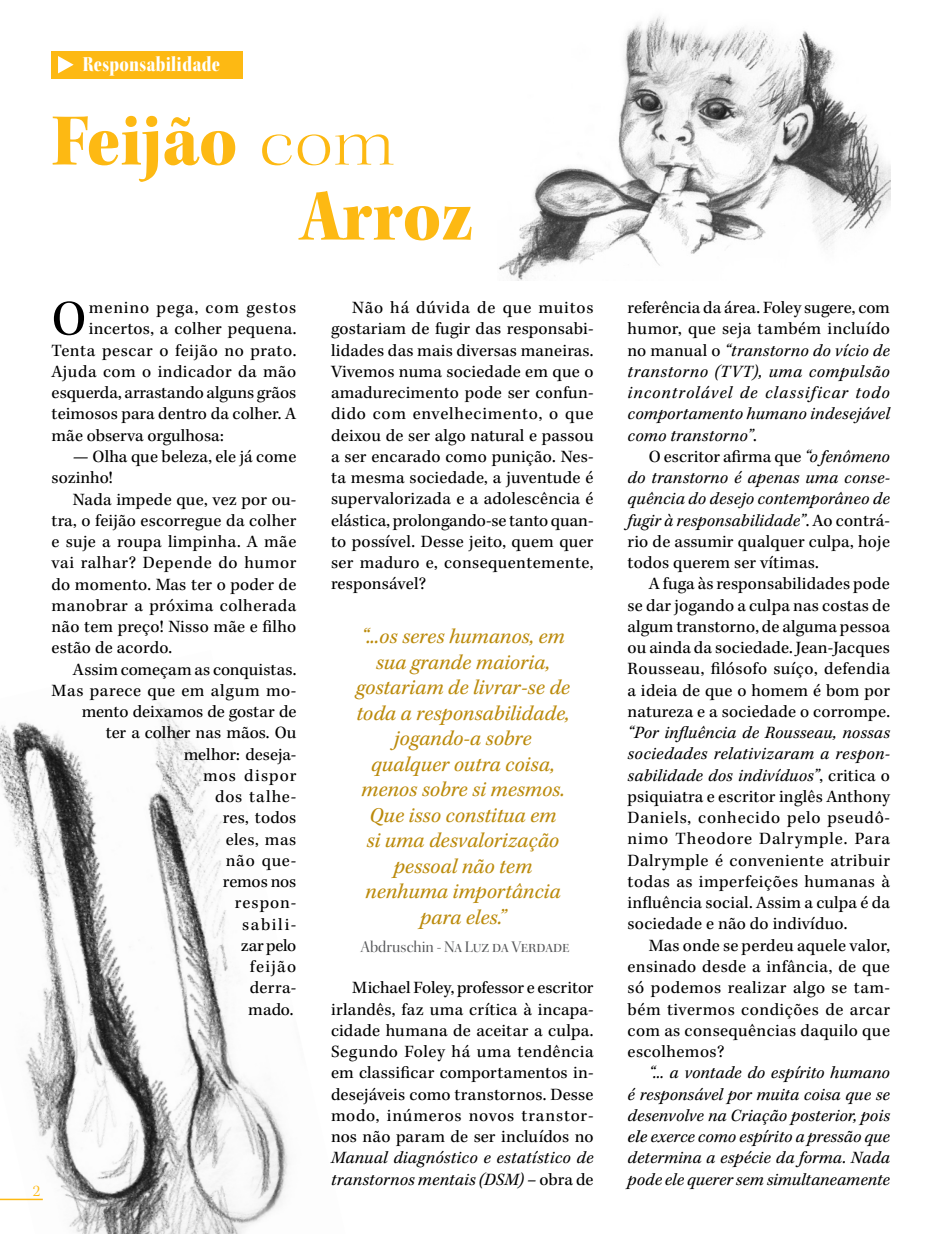
<style>
.page{position:relative;width:932px;height:1234px;background:#fff}
.page>*{position:absolute;margin:0;border:0;box-sizing:border-box;transform-origin:0 0}
.TIT_57{font:76.5px/75px "Kepler Std Black Scn Subh";color:#fdb913}
.texto_11_capitular{font:51.15px "Kepler Std";color:#000}
.texto_12{font:22.5px "Kepler Std Black Cn Disp";letter-spacing:.015em;color:#fff}
.CITACAO_KEPLER_14{font:italic 21.75px/25.5px "Kepler Std";color:#bb8a0b;text-align:center}
.TEXTO_11{font:17.7px/21.3px "Kepler Std";letter-spacing:.015em;color:#000;text-align:justify}
.TEXTO_11-2{font:italic 17.7px/21.3px "Kepler Std";letter-spacing:.01em;color:#000;text-align:justify}
.texto_11_capitular-2{font:17.7px "Kepler Std";letter-spacing:.01em;color:#000}
.texto_11_capitular-3{font:17.7px "Kepler Std";letter-spacing:.03em;color:#000}
.texto_11_capitular-4{font:17.7px "Kepler Std";letter-spacing:.045em;color:#000}
.AUTOR_11{font:16.5px "Kepler Std Disp";color:#58595b}
.t1{font:300 16.5px "Kepler Std";color:#fdb913}
.s1{font-family:"Kepler Std Light Ext Disp";font-size:69px}
.s2{font-style:italic}
.s3{font-style:normal}
.s4{font-weight:500}
</style>
<div class="page">
<img style="left:0;top:702px;width:288px;height:531px">
<img style="left:499px;top:16px;width:390px;height:264px">
<hr style="left:0;top:1198px;width:43px;height:1px;background:#fdb913">
<div style="left:52px;top:51px;width:191px;height:28px;background:#fdb913"></div>
<svg style="left:58px;top:56px;width:16px;height:17px"></svg>
<p class="texto_12" style="left:83px;top:51px;width:139px">Responsabilidade</p>
<p class="TIT_57" style="left:300px;top:104px;width:174px;text-indent:-248px">Feijão <span class="s1">com<br></span>Arroz</p>
<p class="texto_11_capitular" style="left:52px;top:289px;width:36px">O</p>
<p class="texto_11_capitular-4" style="left:89px;top:297px;width:209px">menino pega, com gestos</p>
<p class="texto_11_capitular-2" style="left:89px;top:319px;width:209px">incertos, a colher pequena.</p>
<p class="texto_11_capitular-3" style="left:52px;top:340px;width:246px">Tenta pescar o feijão no prato.</p>
<p class="texto_11_capitular-3" style="left:52px;top:361px;width:246px">Ajuda com o indicador da mão</p>
<p class="texto_11_capitular-2" style="left:52px;top:382px;width:246px">esquerda, arrastando alguns grãos</p>
<p class="texto_11_capitular-2" style="left:52px;top:404px;width:246px">teimosos para dentro da colher. A</p>
<p class="texto_11_capitular-2" style="left:52px;top:425px;width:174px">mãe observa orgulhosa:</p>
<p class="TEXTO_11" style="left:52px;top:446px;width:246px;text-indent:21px">— Olha que beleza, ele já come sozinho!</p>
<p class="TEXTO_11" style="left:52px;top:489px;width:246px;text-indent:21px">Nada impede que, vez por ou&shy;tra, o feijão escorregue da colher e suje a roupa limpinha. A mãe vai ralhar? Depende do humor do momento. Mas ter o poder de manobrar a próxima colherada não tem preço! Nisso mãe e filho estão de acordo.</p>
<p class="TEXTO_11" style="left:52px;top:659px;width:246px;text-align:right">Assim começam as conquistas.<br>Mas parece que em algum mo&shy;mento deixamos de gostar de<br>ter a colher nas mãos. Ou melhor: deseja-<br>mos dispor<br>dos talhe-<br>res, todos<br>eles, mas<br>não que-<br>remos nos<br>respon-<br>sabili-<br>zar pelo<br>feijão<br>derra-<br>mado.</p>
<p class="t1" style="left:33px;top:1180px;width:9px">2</p>
<p class="TEXTO_11" style="left:331px;top:297px;width:264px;text-indent:21px">Não há dúvida de que muitos gostariam de fugir das responsabi&shy;lidades das mais diversas maneiras.<br>Vivemos numa sociedade em que o amadurecimento pode ser confun&shy;dido com envelhecimento, o que deixou de ser algo natural e passou a ser encarado como punição. Nes&shy;ta mesma sociedade, a juventude é supervalorizada e a adolescência é elástica, prolongando-se tanto quan&shy;to possível. Desse jeito, quem quer ser maduro e, consequentemente, responsável?</p>
<p class="CITACAO_KEPLER_14" style="left:355px;top:624px;width:216px">“...os seres humanos, em sua grande maioria, gostariam de livrar-se de toda a responsabilidade, jogando-a sobre qualquer outra coisa, menos sobre si mesmos.<br>Que isso constitua em<br>si uma desvalorização pessoal não tem nenhuma importância para eles.”</p>
<p class="AUTOR_11" style="left:360px;top:937px;width:211px">Abdruschin - Na Luz da Verdade</p>
<p class="TEXTO_11" style="left:331px;top:977px;width:264px;text-indent:21px">Michael Foley, professor e escritor irlandês, faz uma crítica à incapa&shy;cidade humana de aceitar a culpa.<br>Segundo Foley há uma tendência em classificar comportamentos in&shy;desejáveis como transtornos. Desse modo, inúmeros novos transtor&shy;nos não param de ser incluídos no <span class="s2">Manual diagnóstico e estatístico de transtornos mentais (DSM)</span> – obra de</p>
<p class="TEXTO_11-2" style="left:627px;top:297px;width:264px"><span class="s3">referência da área. Foley sugere, com humor, que seja também incluído no manual o</span> “transtorno do vício de transtorno (TVT), uma compulsão incontrolável de classificar todo comportamento humano indesejável como transtorno”<span class="s3">.</span></p>
<p class="TEXTO_11-2" style="left:627px;top:446px;width:264px;text-indent:21px"><span class="s3">O escritor afirma que</span> “o fenômeno do transtorno é apenas uma conse&shy;quência do desejo contemporâneo de fugir à responsabilidade”<span class="s3">. Ao contrá&shy;rio de assumir qualquer culpa, hoje todos querem ser vítimas.</span></p>
<p class="TEXTO_11" style="left:627px;top:573px;width:264px;text-indent:21px">A fuga às responsabilidades pode se dar jogando a culpa nas costas de algum transtorno, de alguma pessoa ou ainda da sociedade. Jean-Jacques Rousseau, filósofo suíço, defendia a ideia de que o homem é bom por natureza e a sociedade o corrompe. <span class="s2">“Por influência de Rousseau, nossas sociedades relativizaram a respon&shy;sabilidade dos indivíduos”</span>, critica o psiquiatra e escritor inglês Anthony Daniels, conhecido pelo pseudô&shy;nimo Theodore Dalrymple. Para Dalrymple é conveniente atribuir todas as imperfeições humanas à influência social. Assim a culpa é da sociedade e não do indivíduo.</p>
<p class="TEXTO_11" style="left:627px;top:935px;width:264px;text-indent:21px">Mas onde se perdeu aquele valor, ensinado desde a infância, de que só podemos realizar algo se tam&shy;bém tivermos condições de arcar com as consequências daquilo que escolhemos?</p>
<p class="TEXTO_11-2" style="left:627px;top:1062px;width:264px;text-indent:21px">“... a vontade do espírito humano é responsável por muita coisa que se desenvolve na Criação posterior, pois <span class="s4">ele</span> exerce como espírito a pressão que determina a espécie da forma. Nada pode ele querer sem simultaneamente</p>
</div>
